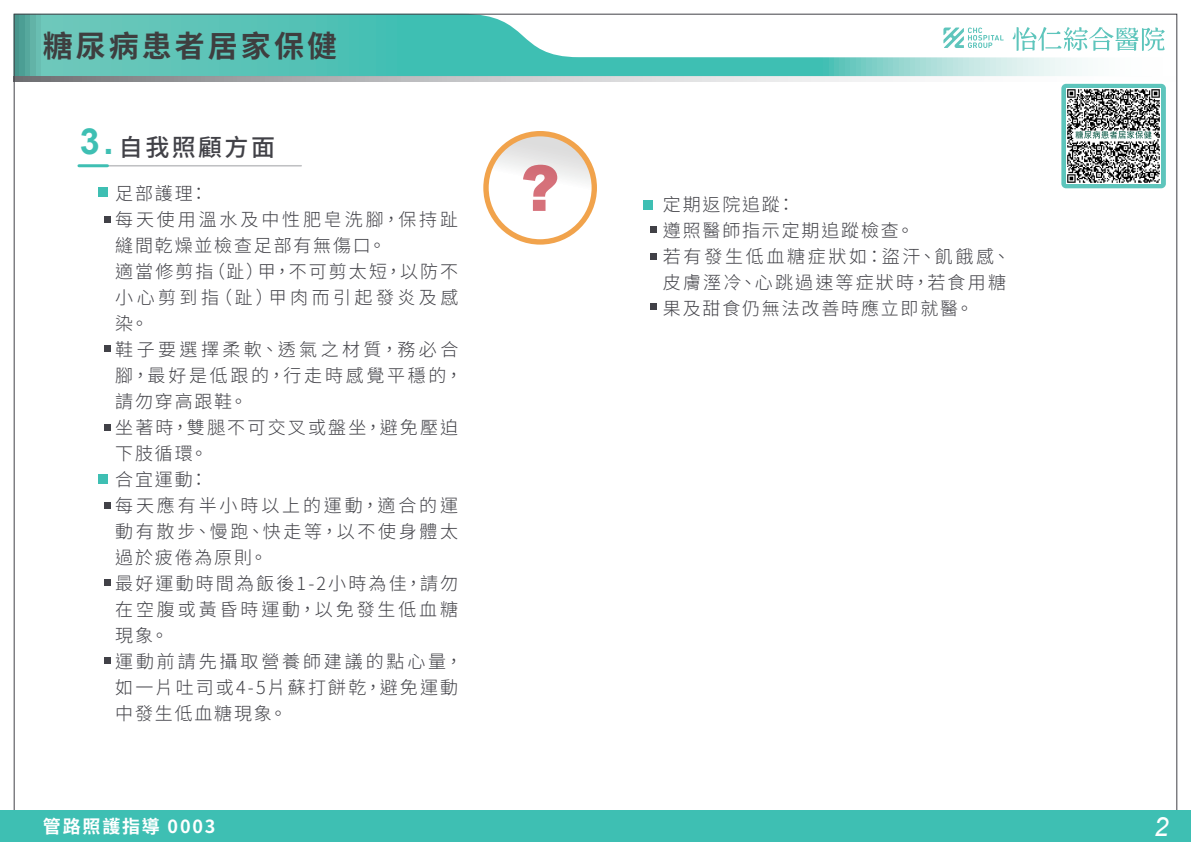
<style>
.page{position:relative;width:1191px;height:842px;background:#fff}
.page>*{position:absolute;margin:0;border:0;box-sizing:border-box;transform-origin:0 0}
.t1{font:700 30px "Noto Sans CJ Ktc";letter-spacing:.1em;color:#3e3e3f}
.t2{font:italic 26.4px "Arial";color:#fff}
.t3{font:500 24px "Noto Sans CJ Ktc";letter-spacing:.1em;color:#414147}
.t4{font:300 18px/26px "Noto Sans CJ Ktc";letter-spacing:.15em;color:#414147}
.t5{font:300 18px/26px "Noto Sans CJ Ktc";letter-spacing:.1em;color:#414147}
.t6{font:700 18px "Noto Sans CJ Ktc";letter-spacing:.1em;color:#fff}
.s1{font-family:"Arial";font-weight:700;font-size:36px;color:#3ebfb3}
</style>
<div class="page">
<svg style="left:16px;top:16px;width:1149px;height:60px"></svg>
<svg style="left:1012px;top:27px;width:152px;height:24px"></svg>
<svg style="left:943px;top:28px;width:60px;height:20px"></svg>
<svg style="left:16px;top:76px;width:968px;height:6px"></svg>
<hr style="left:79px;top:165px;width:222px;height:2px;background:#c0c1c3">
<hr style="left:79px;top:164px;width:28px;height:3px;background:#3ebfb3">
<div style="left:0;top:810px;width:1191px;height:32px;background:#3ebfb3"></div>
<svg style="left:486px;top:134px;width:108px;height:108px"></svg>
<div style="left:483px;top:131px;width:114px;height:114px;border:5px solid #f1a34c;border-radius:50%"></div>
<div style="left:643px;top:200px;width:10px;height:10px;background:#3ebfb3"></div>
<div style="left:98px;top:187px;width:9px;height:10px;background:#3ebfb3"></div>
<div style="left:98px;top:474px;width:9px;height:10px;background:#3ebfb3"></div>
<div style="left:104px;top:216px;width:7px;height:6px;background:#414147"></div>
<div style="left:104px;top:345px;width:7px;height:7px;background:#414147"></div>
<svg style="left:650px;top:227px;width:6px;height:6px"></svg>
<div style="left:650px;top:253px;width:6px;height:7px;background:#414147"></div>
<svg style="left:650px;top:303px;width:6px;height:6px"></svg>
<div style="left:104px;top:424px;width:7px;height:6px;background:#414147"></div>
<div style="left:104px;top:503px;width:7px;height:6px;background:#414147"></div>
<div style="left:104px;top:579px;width:7px;height:6px;background:#414147"></div>
<div style="left:104px;top:657px;width:7px;height:7px;background:#414147"></div>
<svg style="left:523px;top:165px;width:34px;height:46px"></svg>
<svg style="left:1061px;top:84px;width:104px;height:104px;background:#78cec7"></svg>
<img style="left:1066px;top:89px;width:94px;height:94px">
<h1 class="t1" style="left:43px;top:29px;width:295px">糖尿病患者居家保健</h1>
<h3 class="t3" style="left:80px;top:134px;width:197px"><span class="s1">3.</span> 自我照顧方面</h3>
<p class="t4" style="left:115px;top:181px;width:349px">足部護理：<br>每天使用溫水及中性肥皂洗腳，保持趾縫間乾燥並檢查足部有無傷口。<br>適當修剪指（趾）甲，不可剪太短，以防不小心剪到指（趾）甲肉而引起發炎及感染。<br>鞋子要選擇柔軟、透氣之材質，務必合腳，最好是低跟的，行走時感覺平穩的，請勿穿高跟鞋。<br>坐著時，雙腿不可交叉或盤坐，避免壓迫下肢循環。<br>合宜運動：<br>每天應有半小時以上的運動，適合的運動有散步、慢跑、快走等，以不使身體太過於疲倦為原則。<br>最好運動時間為飯後1-2小時為佳，請勿在空腹或黃昏時運動，以免發生低血糖現象。<br>運動前請先攝取營養師建議的點心量，如一片吐司或4-5片蘇打餅乾，避免運動中發生低血糖現象。</p>
<p class="t5" style="left:663px;top:192px;width:349px">定期返院追蹤：<br>遵照醫師指示定期追蹤檢查。<br>若有發生低血糖症狀如：盜汗、飢餓感、皮膚溼冷、心跳過速等症狀時，若食用糖果及甜食仍無法改善時應立即就醫。</p>
<p class="t6" style="left:43px;top:816px;width:174px">管路照護指導 0003</p>
<h2 class="t2" style="left:1153px;top:810px;width:16px">2</h2>
</div>
